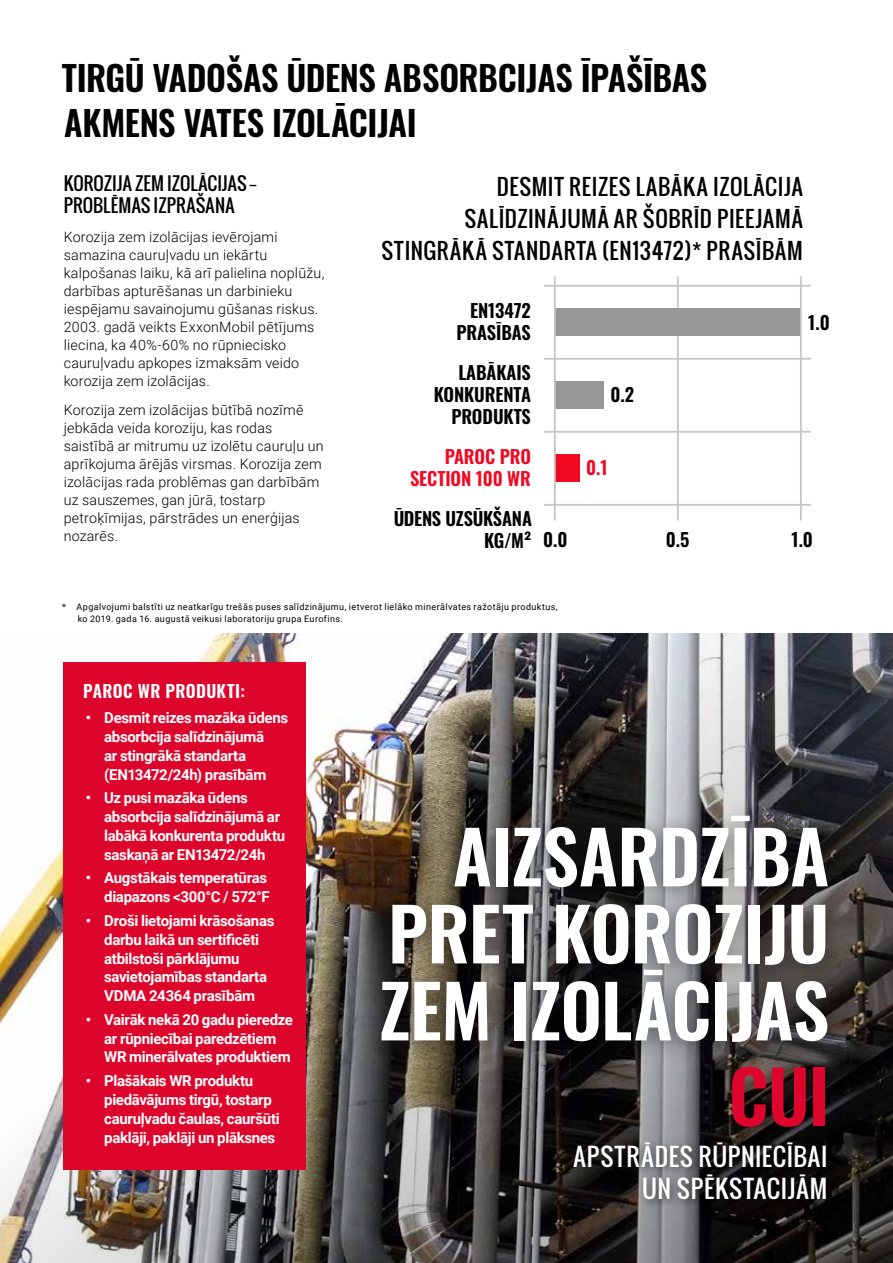
<style>
.page{position:relative;width:893px;height:1263px;background:#fff}
.page>*{position:absolute;margin:0;border:0;box-sizing:border-box;transform-origin:0 0}
.t1{font:600 72.3px/76.9px "Oswald";letter-spacing:-.01em;color:#fff;text-align:justify}
.t2{font:600 72.3px "Oswald";color:#dd052b}
.t3{font:600 34.5px/45px "Oswald";letter-spacing:-.015em;color:#000}
.t4{font:24.3px/32px "Oswald";letter-spacing:.035em;color:#fff;text-align:right}
.t5{font:21.9px/32.1px "Oswald";letter-spacing:.035em;color:#000;text-align:right}
.t6{font:600 18.45px/22.2px "Oswald";letter-spacing:-.005em;color:#000;text-align:right}
.t7{font:600 18.45px/22.2px "Oswald";letter-spacing:-.005em;color:#f00922;text-align:right}
.t8{font:18px/22.5px "Oswald";letter-spacing:.005em;color:#000}
.t9{font:600 17.25px "Oswald";letter-spacing:.025em;color:#fff}
.t10{font:700 15px/18.8px "Roboto";letter-spacing:-.02em;color:#fff}
.t11{font:300 14.25px/18px "Roboto";letter-spacing:.015em;color:#000}
.t12{font:9px/11.2px "Roboto";letter-spacing:.045em;color:#000}
</style>
<div class="page">
<img style="left:0;top:634px;width:893px;height:629px">
<hr style="left:677px;top:276px;width:2px;height:245px;background:#c7c7c7">
<div style="left:555px;top:309px;width:246px;height:27px;background:#979797"></div>
<div style="left:555px;top:382px;width:49px;height:27px;background:#979797"></div>
<div style="left:555px;top:454px;width:24px;height:28px;background:#f00922"></div>
<hr style="left:554px;top:276px;width:2px;height:245px;background:#c7c7c7">
<hr style="left:800px;top:276px;width:2px;height:245px;background:#c7c7c7">
<hr style="left:544px;top:504px;width:267px;height:2px;background:#c7c7c7">
<hr style="left:544px;top:431px;width:267px;height:2px;background:#c7c7c7">
<hr style="left:544px;top:358px;width:267px;height:2px;background:#c7c7c7">
<hr style="left:544px;top:285px;width:267px;height:2px;background:#c7c7c7">
<div style="left:366px;top:801px;width:481px;height:263px;background:#000;opacity:.44"></div>
<div style="left:567px;top:1136px;width:269px;height:74px;background:#000;opacity:.53"></div>
<div style="left:64px;top:662px;width:242px;height:507px;background:#dd052b"></div>
<h2 class="t3" style="left:62px;top:58px;width:647px">TIRGŪ VADOŠAS ŪDENS ABSORBCIJAS ĪPAŠĪBAS<br>AKMENS VATES IZOLĀCIJAI</h2>
<h3 class="t5" style="left:381px;top:170px;width:423px">DESMIT REIZES LABĀKA IZOLĀCIJA<br>SALĪDZINĀJUMĀ AR ŠOBRĪD PIEEJAMĀ<br>STINGRĀKĀ STANDARTA (EN13472)* PRASĪBĀM</h3>
<p class="t8" style="left:64px;top:172px;width:194px">KOROZIJA ZEM IZOLĀCIJAS −<br>PROBLĒMAS IZPRAŠANA</p>
<p class="t11" style="left:64px;top:227px;width:262px">Korozija zem izolācijas ievērojami samazina cauruļvadu un iekārtu kalpošanas laiku, kā arī palielina noplūžu, darbības apturēšanas un darbinieku iespējamu savainojumu gūšanas riskus.<br>2003. gadā veikts ExxonMobil pētījums liecina, ka 40%-60% no rūpniecisko cauruļvadu apkopes izmaksām veido korozija zem izolācijas.</p>
<p class="t11" style="left:64px;top:400px;width:261px">Korozija zem izolācijas būtībā nozīmē jebkāda veida koroziju, kas rodas saistībā ar mitrumu uz izolētu cauruļu un aprīkojuma ārējās virsmas. Korozija zem izolācijas rada problēmas gan darbībām uz sauszemes, gan jūrā, tostarp petroķīmijas, pārstrādes un enerģijas nozarēs.</p>
<p class="t6" style="left:456px;top:301px;width:76px">EN13472<br>PRASĪBAS</p>
<p class="t6" style="left:808px;top:312px;width:23px">1.0</p>
<p class="t6" style="left:434px;top:363px;width:99px">LABĀKAIS<br>KONKURENTA<br>PRODUKTS</p>
<p class="t7" style="left:410px;top:447px;width:122px">PAROC PRO<br>SECTION 100 WR</p>
<p class="t7" style="left:586px;top:458px;width:23px">0.1</p>
<p class="t6" style="left:610px;top:385px;width:25px">0.2</p>
<p class="t6" style="left:394px;top:508px;width:140px">ŪDENS UZSŪKŠANA<br>KG/M²</p>
<p class="t6" style="left:543px;top:530px;width:26px">0.0</p>
<p class="t6" style="left:666px;top:530px;width:25px">0.5</p>
<p class="t6" style="left:791px;top:530px;width:23px">1.0</p>
<p class="t12" style="left:78px;top:601px;width:481px;text-indent:-16px">* Apgalvojumi balstīti uz neatkarīgu trešās puses salīdzinājumu, ietverot lielāko minerālvates ražotāju produktus, ko 2019. gada 16. augustā veikusi laboratoriju grupa Eurofins.</p>
<p class="t9" style="left:83px;top:682px;width:163px">PAROC WR PRODUKTI:</p>
<p class="t10" style="left:104px;top:708px;width:185px;text-indent:-18px">• Desmit reizes mazāka ūdens absorbcija salīdzinājumā<br>ar stingrākā standarta (EN13472/24h) prasībām</p>
<p class="t10" style="left:104px;top:788px;width:182px;text-indent:-18px">• Uz pusi mazāka ūdens absorbcija salīdzinājumā ar labākā konkurenta produktu saskaņā ar EN13472/24h</p>
<p class="t10" style="left:86px;top:868px;width:185px;text-align:right">• Augstākais temperatūras diapazons &lt;300°C / 572°F</p>
<p class="t10" style="left:104px;top:911px;width:172px;text-indent:-18px">• Droši lietojami krāsošanas darbu laikā un sertificēti atbilstoši pārklājumu savietojamības standarta<br>VDMA 24364 prasībām</p>
<p class="t10" style="left:104px;top:1010px;width:190px;text-indent:-18px">• Vairāk nekā 20 gadu pieredze ar rūpniecībai paredzētiem<br>WR minerālvates produktiem</p>
<p class="t10" style="left:104px;top:1071px;width:177px;text-indent:-18px">• Plašākais WR produktu piedāvājums tirgū, tostarp cauruļvadu čaulas, cauršūti paklāji, paklāji un plāksnes</p>
<h1 class="t1" style="left:379px;top:823px;width:451px;text-indent:74px">AIZSARDZĪBA PRET KOROZIJU ZEM IZOLĀCIJAS</h1>
<h1 class="t2" style="left:729px;top:1059px;width:102px">CUI</h1>
<h3 class="t4" style="left:574px;top:1140px;width:256px">APSTRĀDES RŪPNIECĪBAI<br>UN SPĒKSTACIJĀM</h3>
</div>
